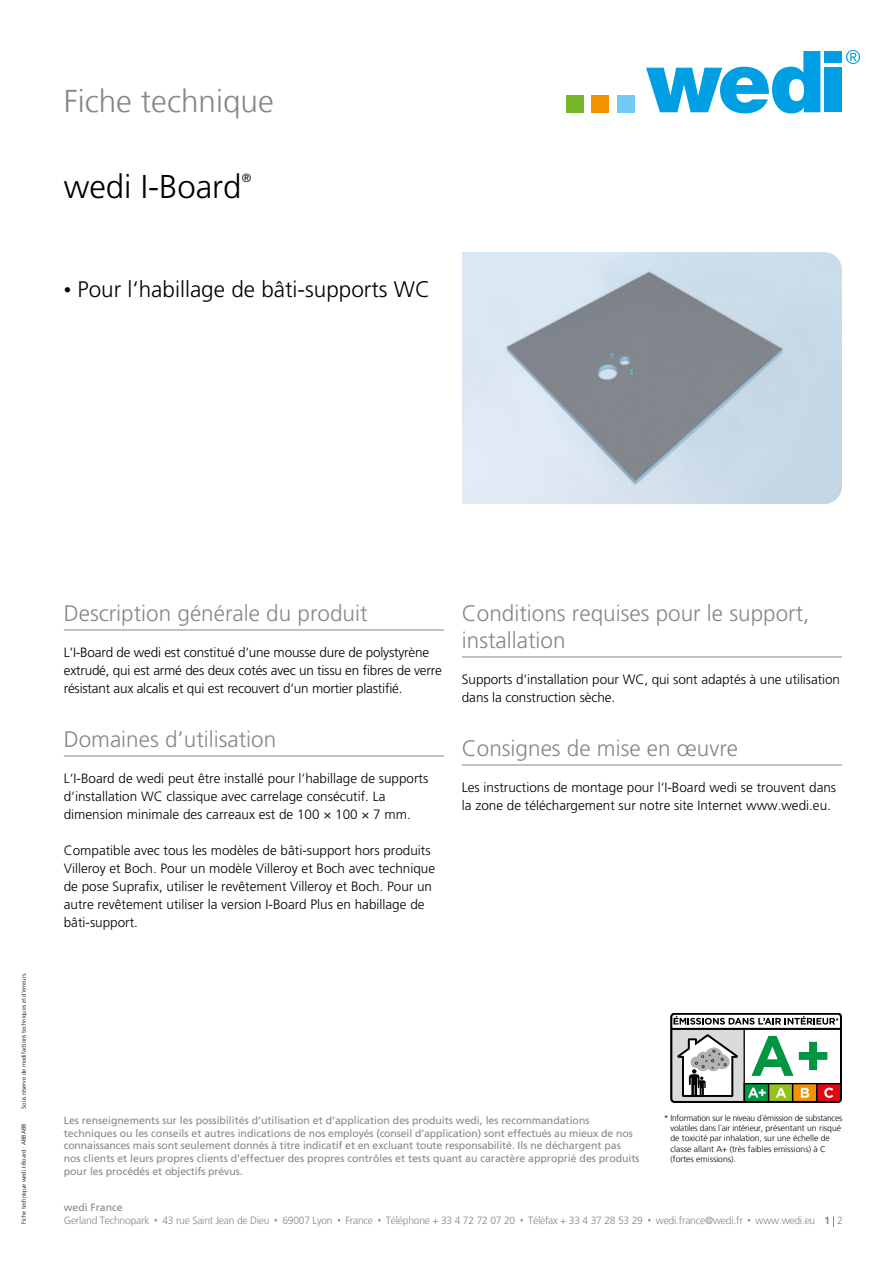
<style>
.page{position:relative;width:893px;height:1263px;background:#fff}
.page>*{position:absolute;margin:0;border:0;box-sizing:border-box;transform-origin:0 0}
.t1{font:300 33px "Frutiger LT Std";color:#000}
.t2{font:300 31.5px "Frutiger LT Com";color:#878787}
.t3{font:300 22.5px/27px "Frutiger LT Std";color:#878787}
.t4{font:300 22.5px "Frutiger LT Std";color:#000}
.t5{font:300 13.5px/18px "Frutiger LT Std";color:#000}
.t6{font:300 11.85px "Frutiger LT Std";color:#000}
.t7{font:10.5px/12.6px "Frutiger LT Com";color:#878787}
.t8{font:300 10.5px/12.6px "Frutiger LT Com";letter-spacing:-.02em;color:#878787}
.t9{font:700 10.5px "Frutiger LT Std";color:#878787}
.t10{font:300 8.55px/10.4px "Frutiger LT Com";letter-spacing:-.01em;color:#000}
.t11{font:300 6px "Frutiger LT Std";color:#000}
.s1{font-size:15px}
.s2{font-family:"Frutiger LT Com"}
.s3{font-weight:400}
.s4{font-weight:300}
</style>
<div class="page">
<div style="left:566px;top:95px;width:17px;height:17px;background:#76b82a"></div>
<div style="left:592px;top:95px;width:17px;height:17px;background:#f39200"></div>
<div style="left:617px;top:95px;width:17px;height:17px;background:#71cbf4"></div>
<svg style="left:846px;top:50px;width:14px;height:14px"></svg>
<svg style="left:646px;top:51px;width:174px;height:62px"></svg>
<div style="left:825px;top:51px;width:17px;height:12px;background:#009fe3"></div>
<div style="left:825px;top:68px;width:17px;height:44px;background:#009fe3"></div>
<hr style="left:64px;top:630px;width:380px;height:1px;background:#878787">
<hr style="left:64px;top:756px;width:380px;height:1px;background:#878787">
<hr style="left:462px;top:657px;width:380px;height:1px;background:#878787">
<hr style="left:462px;top:765px;width:380px;height:1px;background:#878787">
<img style="left:462px;top:252px;width:380px;height:252px">
<svg style="left:671px;top:1013px;width:171px;height:90px"></svg>
<h2 class="t2" style="left:64px;top:83px;width:212px">Fiche technique</h2>
<h1 class="t1" style="left:64px;top:168px;width:179px">wedi I-Board</h1>
<p class="t6" style="left:242px;top:171px;width:11px">®</p>
<h3 class="t4" style="left:64px;top:277px;width:368px"><span class="s1">•</span> Pour l‘habillage de bâti-supports WC</h3>
<p class="t11" style="left:20px;top:1109px;width:138px;rotate:-90deg">Sous réserve de modifactions techniques et d‘erreurs.</p>
<p class="t11" style="left:20px;top:1224px;width:102px;rotate:-90deg">Fiche technique wedi I-Board · ABBABB</p>
<h3 class="t3" style="left:64px;top:600px;width:305px">Description générale du produit</h3>
<p class="t5" style="left:64px;top:644px;width:379px">L‘I-Board de wedi est constitué d‘une mousse dure de polystyrène extrudé, qui est armé des deux cotés avec un tissu en fibres de verre résistant aux alcalis et qui est recouvert d‘un mortier plastifié.</p>
<h3 class="t3" style="left:64px;top:726px;width:214px">Domaines d’utilisation</h3>
<p class="t5" style="left:64px;top:770px;width:366px">L‘I-Board de wedi peut être installé pour l‘habillage de supports d‘installation WC classique avec carrelage consécutif. La dimension minimale des carreaux est de 100 <span class="s2">×</span> 100 <span class="s2">×</span> 7 mm.</p>
<p class="t5" style="left:64px;top:842px;width:373px">Compatible avec tous les modèles de bâti-support hors produits Villeroy et Boch. Pour un modèle Villeroy et Boch avec technique de pose Suprafix, utiliser le revêtement Villeroy et Boch. Pour un autre revêtement utiliser la version I-Board Plus en habillage de bâti-support.</p>
<h3 class="t3" style="left:462px;top:600px;width:349px">Conditions requises pour le support, installation</h3>
<p class="t5" style="left:462px;top:671px;width:380px">Supports d‘installation pour WC, qui sont adaptés à une utilisation dans la construction sèche.</p>
<h3 class="t3" style="left:462px;top:735px;width:278px">Consignes de mise en œuvre</h3>
<p class="t5" style="left:462px;top:779px;width:376px">Les instructions de montage pour l‘I-Board wedi se trouvent dans la zone de téléchargement sur notre site Internet www.wedi.eu.</p>
<p class="t7" style="left:64px;top:1114px;width:577px">Les renseignements sur les possibilités d’utilisation et d’application des produits wedi, les recommandations techniques ou les conseils et autres indications de nos employés (conseil d’application) sont effectués au mieux de nos connaissances mais sont seulement donnés à titre indicatif et en excluant toute responsabilité. Ils ne déchargent pas nos clients et leurs propres clients d’effectuer des propres contrôles et tests quant au caractère approprié des produits pour les procédés et objectifs prévus.</p>
<p class="t10" style="left:670px;top:1112px;width:173px;text-indent:-7px">* Information sur le niveau d´émission de substances volatiles dans l´air intérieur, présentant un risqué de toxicité par inhalation, sur une échelle de classe allant A+ (très faibles emissions) à C (fortes emissions).</p>
<p class="t8" style="left:64px;top:1201px;width:753px"><span class="s3">wedi France<br></span>Gerland Technopark ▪ 43 rue Saint Jean de Dieu ▪ 69007 Lyon ▪ France ▪ Téléphone + 33 4 72 72 07 20 ▪ Téléfax + 33 4 37 28 53 29 ▪ wedi.france@wedi.fr ▪ www.wedi.eu</p>
<p class="t9" style="left:824px;top:1214px;width:20px">1 <span class="s4">2</span></p>
</div>
